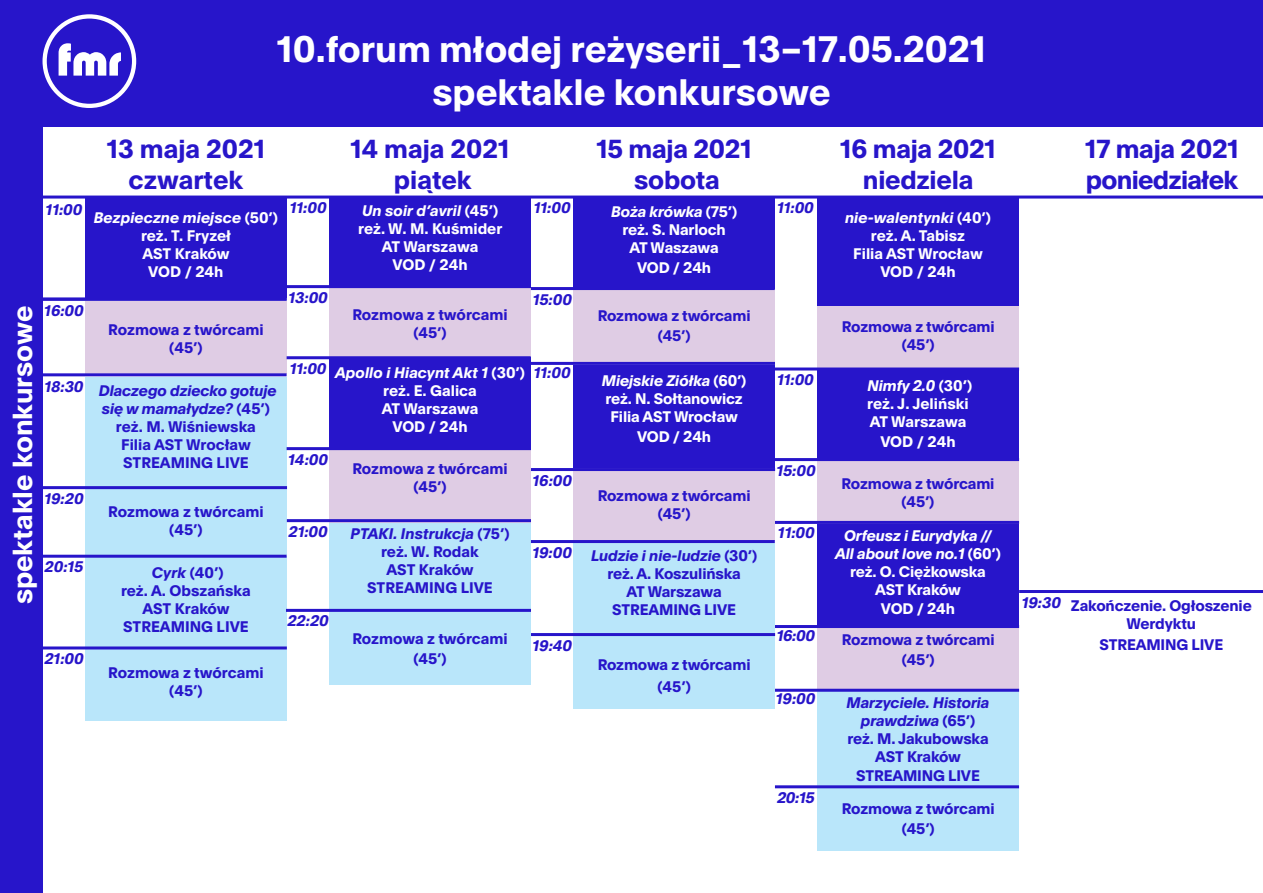
<style>
.page{position:relative;width:1263px;height:893px;background:#fff}
.page>*{position:absolute;margin:0;border:0;box-sizing:border-box;transform-origin:0 0}
.t1{font:700 36px/43.2px "Plain";color:#fff;text-align:center}
.t2{font:700 27px "Plain";color:#fff}
.t3{font:700 25.5px/30.6px "Plain";letter-spacing:-.01em;color:#2715ca;text-align:center}
.t4{font:700 25.5px/30.6px "Plain";letter-spacing:-.03em;color:#2715ca}
.t5{font:700 15px/18px "Plain";letter-spacing:-.01em;color:#2715ca;text-align:center}
.t6{font:700 15px/18px "Plain";letter-spacing:-.005em;color:#fff;text-align:center}
.t7{font:italic 700 15px "Plain";color:#2715ca}
.t8{font:italic 700 15px/18px "Plain";letter-spacing:-.01em;color:#fff;text-align:center}
.s1{font-style:italic}
.s2{font-style:normal}
</style>
<div class="page">
<div style="left:0;top:0;width:1263px;height:126px;background:#2715ca"></div>
<div style="left:85px;top:198px;width:202px;height:100px;background:#2715ca"></div>
<div style="left:85px;top:302px;width:202px;height:72px;background:#dfcce4"></div>
<div style="left:329px;top:198px;width:202px;height:90px;background:#2715ca"></div>
<div style="left:329px;top:522px;width:202px;height:90px;background:#b9e6fa"></div>
<div style="left:85px;top:377px;width:202px;height:109px;background:#b9e6fa"></div>
<div style="left:85px;top:557px;width:202px;height:91px;background:#b9e6fa"></div>
<div style="left:329px;top:288px;width:202px;height:69px;background:#dfcce4"></div>
<div style="left:329px;top:450px;width:202px;height:72px;background:#dfcce4"></div>
<div style="left:329px;top:612px;width:202px;height:72px;background:#b9e6fa"></div>
<div style="left:85px;top:486px;width:202px;height:69px;background:#b9e6fa"></div>
<div style="left:85px;top:648px;width:202px;height:72px;background:#b9e6fa"></div>
<div style="left:573px;top:198px;width:202px;height:90px;background:#2715ca"></div>
<div style="left:573px;top:365px;width:202px;height:106px;background:#2715ca"></div>
<div style="left:817px;top:521px;width:202px;height:106px;background:#2715ca"></div>
<div style="left:573px;top:543px;width:202px;height:90px;background:#b9e6fa"></div>
<div style="left:573px;top:290px;width:202px;height:72px;background:#dfcce4"></div>
<div style="left:573px;top:468px;width:202px;height:72px;background:#dfcce4"></div>
<div style="left:573px;top:636px;width:202px;height:72px;background:#b9e6fa"></div>
<div style="left:817px;top:369px;width:202px;height:90px;background:#2715ca"></div>
<div style="left:817px;top:690px;width:202px;height:97px;background:#b9e6fa"></div>
<div style="left:817px;top:307px;width:202px;height:62px;background:#dfcce4"></div>
<div style="left:817px;top:461px;width:202px;height:62px;background:#dfcce4"></div>
<div style="left:817px;top:628px;width:202px;height:62px;background:#dfcce4"></div>
<div style="left:817px;top:788px;width:202px;height:62px;background:#b9e6fa"></div>
<hr style="left:43px;top:196px;width:1220px;height:3px;background:#2715ca">
<hr style="left:531px;top:287px;width:244px;height:3px;background:#2715ca">
<hr style="left:287px;top:447px;width:244px;height:3px;background:#2715ca">
<hr style="left:43px;top:646px;width:244px;height:3px;background:#2715ca">
<hr style="left:531px;top:362px;width:244px;height:3px;background:#2715ca">
<hr style="left:287px;top:519px;width:244px;height:3px;background:#2715ca">
<hr style="left:531px;top:540px;width:244px;height:3px;background:#2715ca">
<hr style="left:1019px;top:590px;width:244px;height:3px;background:#2715ca">
<hr style="left:43px;top:555px;width:244px;height:3px;background:#2715ca">
<hr style="left:43px;top:486px;width:244px;height:3px;background:#2715ca">
<hr style="left:286px;top:609px;width:245px;height:3px;background:#2715ca">
<hr style="left:531px;top:633px;width:244px;height:3px;background:#2715ca">
<hr style="left:43px;top:373px;width:244px;height:3px;background:#2715ca">
<hr style="left:287px;top:356px;width:244px;height:3px;background:#2715ca">
<hr style="left:43px;top:298px;width:244px;height:3px;background:#2715ca">
<hr style="left:287px;top:285px;width:244px;height:3px;background:#2715ca">
<hr style="left:775px;top:689px;width:244px;height:3px;background:#2715ca">
<hr style="left:775px;top:625px;width:244px;height:3px;background:#2715ca">
<hr style="left:775px;top:521px;width:244px;height:3px;background:#2715ca">
<hr style="left:531px;top:468px;width:244px;height:3px;background:#2715ca">
<hr style="left:775px;top:458px;width:244px;height:3px;background:#2715ca">
<hr style="left:775px;top:367px;width:244px;height:3px;background:#2715ca">
<hr style="left:775px;top:785px;width:244px;height:3px;background:#2715ca">
<div style="left:43px;top:14px;width:93px;height:94px;border:4px solid #fff;border-radius:50%"></div>
<svg style="left:59px;top:43px;width:62px;height:33px"></svg>
<div style="left:329px;top:358px;width:202px;height:92px;background:#2715ca"></div>
<div style="left:0;top:125px;width:43px;height:768px;background:#2715ca"></div>
<div style="left:817px;top:198px;width:202px;height:107px;background:#2715ca"></div>
<h1 class="t1" style="left:277px;top:26px;width:711px">10.forum młodej reżyserii_13–17.05.2021 spektakle konkursowe</h1>
<p class="t7" style="left:45px;top:199px;width:42px">11:00</p>
<h3 class="t3" style="left:107px;top:133px;width:160px">13 maja 2021 czwartek</h3>
<p class="t6" style="left:94px;top:208px;width:186px"><span class="s1">Bezpieczne miejsce</span> (50’) reż. T. Fryzeł<br>AST Kraków<br>VOD / 24h</p>
<h3 class="t3" style="left:350px;top:133px;width:161px">14 maja 2021 piątek</h3>
<p class="t6" style="left:358px;top:201px;width:146px"><span class="s1">Un soir d’avril</span> (45’) reż. W. M. Kuśmider<br>AT Warszawa<br>VOD / 24h</p>
<h3 class="t3" style="left:596px;top:133px;width:157px">15 maja 2021 sobota</h3>
<p class="t6" style="left:611px;top:202px;width:127px"><span class="s1">Boża krówka</span> (75’) reż. S. Narloch<br>AT Waszawa</p>
<p class="t6" style="left:637px;top:258px;width:76px">VOD / 24h</p>
<p class="t7" style="left:289px;top:196px;width:42px">11:00</p>
<p class="t7" style="left:533px;top:196px;width:42px">11:00</p>
<p class="t7" style="left:776px;top:196px;width:42px">11:00</p>
<h3 class="t3" style="left:840px;top:133px;width:157px">16 maja 2021 niedziela</h3>
<p class="t6" style="left:845px;top:208px;width:147px"><span class="s1">nie-walentynki</span> (40’) reż. A. Tabisz<br>Filia AST Wrocław<br>VOD / 24h</p>
<h3 class="t4" style="left:1085px;top:133px;width:155px">17 maja 2021 poniedziałek</h3>
<p class="t7" style="left:44px;top:300px;width:45px">16:00</p>
<h2 class="t2" style="left:3px;top:604px;width:300px;rotate:-90deg">spektakle konkursowe</h2>
<p class="t7" style="left:44px;top:376px;width:44px">18:30</p>
<p class="t7" style="left:44px;top:488px;width:44px">19:20</p>
<p class="t7" style="left:44px;top:556px;width:44px">20:15</p>
<p class="t7" style="left:44px;top:647px;width:44px">21:00</p>
<p class="t5" style="left:144px;top:329px;width:85px">(45’) ZOOM</p>
<p class="t5" style="left:169px;top:338px;width:35px">(45’)</p>
<p class="t5" style="left:99px;top:381px;width:180px"><span class="s1">Dlaczego dziecko gotuje się w mamałydze?</span> (45’) reż. M. Wiśniewska<br>Filia AST Wrocław<br>STREAMING LIVE</p>
<p class="t5" style="left:108px;top:502px;width:157px">Rozmowa z twórcami (45’)</p>
<p class="t5" style="left:121px;top:563px;width:131px"><span class="s1">Cyrk</span> (40’)<br>reż. A. Obszańska<br>AST Kraków<br>STREAMING LIVE</p>
<p class="t5" style="left:108px;top:663px;width:157px">Rozmowa z twórcami (45’)</p>
<p class="t7" style="left:288px;top:286px;width:44px">13:00</p>
<p class="t7" style="left:532px;top:288px;width:44px">15:00</p>
<p class="t5" style="left:352px;top:305px;width:157px">Rozmowa z twórcami (45’)</p>
<p class="t7" style="left:289px;top:358px;width:42px">11:00</p>
<p class="t6" style="left:335px;top:363px;width:191px"><span class="s1">Apollo i Hiacynt Akt 1</span> (30’) reż. E. Galica<br>AT Warszawa<br>VOD / 24h</p>
<p class="t7" style="left:533px;top:362px;width:42px">11:00</p>
<p class="t7" style="left:288px;top:448px;width:45px">14:00</p>
<p class="t7" style="left:288px;top:520px;width:44px">21:00</p>
<p class="t7" style="left:287px;top:610px;width:47px">22:20</p>
<p class="t5" style="left:352px;top:459px;width:157px">Rozmowa z twórcami (45’)</p>
<p class="t5" style="left:351px;top:524px;width:160px"><span class="s1">PTAKI. Instrukcja</span> (75’) reż. W. Rodak<br>AST Kraków<br>STREAMING LIVE</p>
<p class="t5" style="left:352px;top:628px;width:157px;line-height:19.8px">Rozmowa z twórcami (45’)</p>
<p class="t7" style="left:532px;top:469px;width:45px">16:00</p>
<p class="t7" style="left:532px;top:541px;width:45px">19:00</p>
<p class="t7" style="left:532px;top:634px;width:45px">19:40</p>
<p class="t5" style="left:598px;top:305px;width:154px;line-height:19.8px">Rozmowa z twórcami (45’)</p>
<p class="t6" style="left:602px;top:371px;width:146px"><span class="s1">Miejskie Ziółka</span> (60’) reż. N. Sołtanowicz<br>Filia AST Wrocław</p>
<p class="t6" style="left:637px;top:427px;width:76px">VOD / 24h</p>
<p class="t5" style="left:598px;top:486px;width:154px">Rozmowa z twórcami (45’)</p>
<p class="t5" style="left:591px;top:546px;width:167px"><span class="s1">Ludzie i nie-ludzie</span> (30’) reż. A. Koszulińska<br>AT Warszawa<br>STREAMING LIVE</p>
<p class="t5" style="left:598px;top:652px;width:154px;line-height:22.5px">Rozmowa z twórcami (45’)</p>
<p class="t5" style="left:842px;top:317px;width:154px">Rozmowa z twórcami (45’)</p>
<p class="t7" style="left:776px;top:369px;width:42px">11:00</p>
<p class="t6" style="left:867px;top:376px;width:106px;text-align:left"><span class="s1">Nimfy 2.0</span> (30’) reż. J. Jeliński<br>AT Warszawa</p>
<p class="t6" style="left:880px;top:432px;width:77px">VOD / 24h</p>
<p class="t7" style="left:776px;top:460px;width:44px">15:00</p>
<p class="t5" style="left:841px;top:474px;width:154px">Rozmowa z twórcami (45’)</p>
<p class="t7" style="left:777px;top:522px;width:42px">11:00</p>
<p class="t8" style="left:835px;top:526px;width:167px">Orfeusz i Eurydyka //<br>All about love no.1 <span class="s2">(60’) reż. O. Ciężkowska<br>AST Kraków</span></p>
<p class="t6" style="left:881px;top:599px;width:76px">VOD / 24h</p>
<p class="t7" style="left:776px;top:625px;width:43px">16:00</p>
<p class="t5" style="left:842px;top:629px;width:154px;line-height:19.8px">Rozmowa z twórcami (45’)</p>
<p class="t7" style="left:775px;top:688px;width:45px">19:00</p>
<p class="t5" style="left:846px;top:693px;width:145px"><span class="s1">Marzyciele. Historia prawdziwa</span> (65’) reż. M. Jakubowska<br>AST Kraków</p>
<p class="t5" style="left:856px;top:766px;width:125px">STREAMING LIVE</p>
<p class="t7" style="left:1021px;top:592px;width:44px">19:30</p>
<p class="t5" style="left:1071px;top:595px;width:182px">Zakończenie. Ogłoszenie<br>Werdyktu</p>
<p class="t5" style="left:1099px;top:635px;width:125px">STREAMING LIVE</p>
<p class="t7" style="left:776px;top:787px;width:43px">20:15</p>
<p class="t5" style="left:842px;top:798px;width:154px;line-height:19.8px">Rozmowa z twórcami (45’)</p>
</div>
